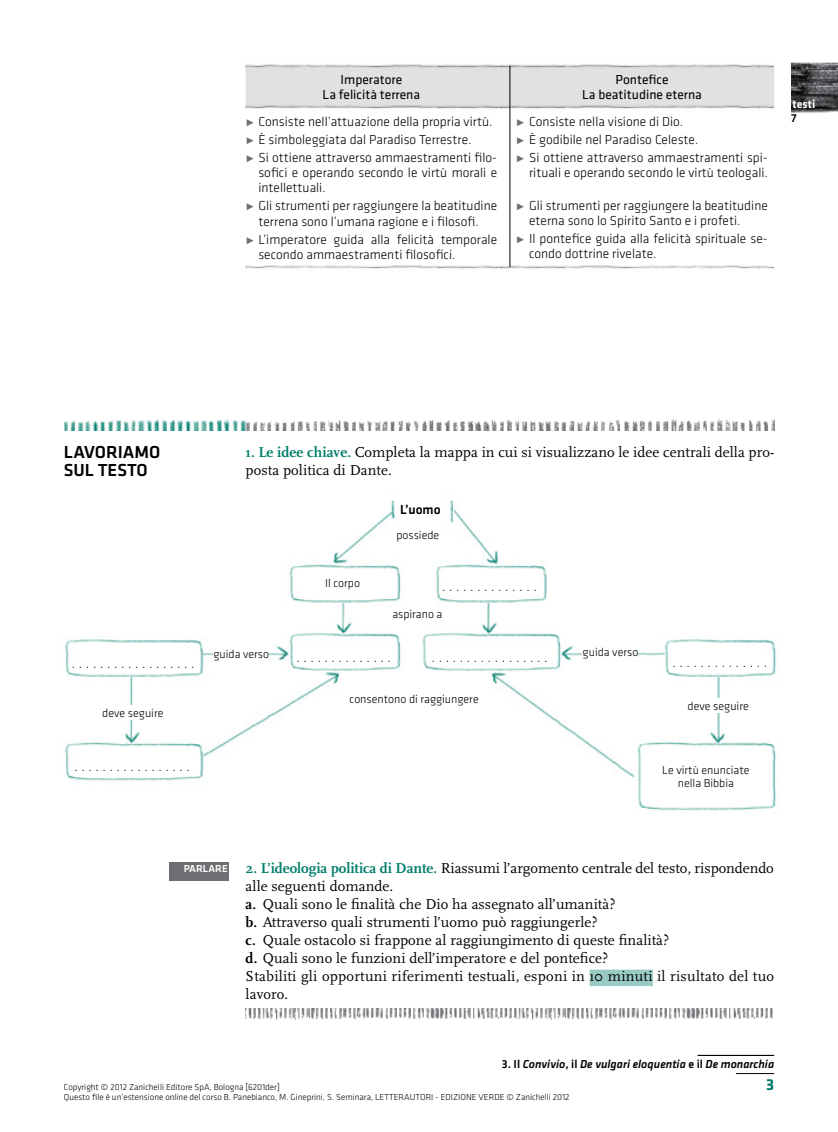
<style>
.page{position:relative;width:838px;height:1132px;background:#fff}
.page>*{position:absolute;margin:0;border:0;box-sizing:border-box;transform-origin:0 0}
.t1{font:500 18px/18px "Klavika";color:#000}
.t2{font:700 16.5px "Klavika";color:#007e6b}
.t3{font:15px/18px "Scala OT";letter-spacing:.005em;color:#000}
.t4{font:300 14.25px "Klavika";color:#000}
.t5{font:300 13.5px/15px "Klavika";color:#000}
.t6{font:13.5px/15px "Klavika";color:#000;text-align:center}
.t7{font:500 13.5px "Klavika";color:#000}
.t8{font:300 12px/13.5px "Klavika";color:#000;text-align:center}
.t9{font:italic 500 12px "Klavika";color:#000}
.t10{font:700 12px "Klavika";color:#fff}
.t11{font:500 12px "Klavika";color:#000}
.t12{font:500 10.5px "Klavika";color:#fff}
.t13{font:300 9px/10.5px "Klavika";color:#000}
.s1{font-weight:700;color:#6d6f72}
.s2{font-weight:700;color:#007e6b}
.s3{font-weight:700}
.s4{font-style:normal}
</style>
<div class="page">
<hr style="left:697px;top:1054px;width:77px;height:1px;background:#000">
<hr style="left:736px;top:1072px;width:38px;height:1px;background:#000">
<div style="left:589px;top:969px;width:64px;height:16px;background:#99cbc4"></div>
<img style="left:245px;top:1008px;width:528px;height:10px">
<img style="left:64px;top:419px;width:710px;height:11px">
<div style="left:169px;top:862px;width:60px;height:18px;background:#6d6f72"></div>
<div style="left:246px;top:66px;width:528px;height:42px;background:#e0e1e2"></div>
<hr style="left:509px;top:66px;width:1px;height:42px;background:#000">
<hr style="left:509px;top:108px;width:1px;height:159px;background:#000">
<img style="left:65px;top:500px;width:712px;height:311px">
<div style="left:213px;top:646px;width:56px;height:14px;background:#fff"></div>
<div style="left:582px;top:644px;width:56px;height:14px;background:#fff"></div>
<div style="left:99px;top:705px;width:68px;height:14px;background:#fff"></div>
<div style="left:684px;top:697px;width:68px;height:14px;background:#fff"></div>
<img style="left:246px;top:264px;width:527px;height:5px">
<img style="left:246px;top:64px;width:527px;height:6px">
<img style="left:246px;top:104px;width:527px;height:7px">
<img style="left:791px;top:62px;width:47px;height:15px">
<img style="left:791px;top:77px;width:47px;height:14px">
<img style="left:791px;top:91px;width:47px;height:22px">
<p class="t6" style="left:323px;top:72px;width:99px">Imperatore<br>La felicità terrena</p>
<p class="t6" style="left:582px;top:72px;width:121px">Pontefice<br>La beatitudine eterna</p>
<p class="t5" style="left:246px;top:115px;width:248px"><span class="s1">•</span> Consiste nell’attuazione della propria virtù.</p>
<p class="t5" style="left:246px;top:133px;width:227px"><span class="s1">•</span> È simboleggiata dal Paradiso Terrestre.</p>
<p class="t5" style="left:258px;top:151px;width:240px;text-align:justify;text-indent:-13px"><span class="s1">•</span> Si ottiene attraverso ammaestramenti filo&shy;sofici e operando secondo le virtù morali e intellettuali.</p>
<p class="t5" style="left:246px;top:199px;width:253px;text-align:center"><span class="s1">•</span> Gli strumenti per raggiungere la beatitudine terrena sono l’umana ragione e i filosofi.</p>
<p class="t5" style="left:258px;top:232px;width:240px;text-indent:-13px"><span class="s1">•</span> L’imperatore guida alla felicità temporale secondo ammaestramenti filosofici.</p>
<p class="t5" style="left:516px;top:115px;width:168px"><span class="s1">•</span> Consiste nella visione di Dio.</p>
<p class="t5" style="left:516px;top:133px;width:183px"><span class="s1">•</span> È godibile nel Paradiso Celeste.</p>
<p class="t5" style="left:516px;top:151px;width:253px;text-align:right"><span class="s1">•</span> Si ottiene attraverso ammaestramenti spi&shy;rituali e operando secondo le virtù teologali.</p>
<p class="t5" style="left:529px;top:199px;width:240px;text-indent:-13px"><span class="s1">•</span> Gli strumenti per raggiungere la beatitudine eterna sono lo Spirito Santo e i profeti.</p>
<p class="t5" style="left:529px;top:232px;width:240px;text-indent:-13px"><span class="s1">•</span> Il pontefice guida alla felicità spirituale se&shy;condo dottrine rivelate.</p>
<p class="t10" style="left:792px;top:98px;width:24px">testi</p>
<p class="t11" style="left:791px;top:112px;width:7px">7</p>
<h1 class="t1" style="left:64px;top:443px;width:98px">LAVORIAMO<br>SUL TESTO</h1>
<p class="t3" style="left:246px;top:443px;width:530px"><span class="s2">1. Le idee chiave.</span> Completa la mappa in cui si visualizzano le idee centrali della pro&shy;posta politica di Dante.</p>
<p class="t7" style="left:400px;top:501px;width:42px">L’uomo</p>
<p class="t8" style="left:396px;top:529px;width:44px">possiede</p>
<p class="t8" style="left:325px;top:576px;width:36px">Il corpo</p>
<p class="t4" style="left:442px;top:578px;width:96px">..............</p>
<p class="t8" style="left:392px;top:607px;width:52px">aspirano a</p>
<p class="t8" style="left:213px;top:647px;width:57px">guida verso</p>
<p class="t8" style="left:582px;top:645px;width:57px">guida verso</p>
<p class="t4" style="left:296px;top:649px;width:96px">..............</p>
<p class="t4" style="left:432px;top:649px;width:117px">.................</p>
<p class="t4" style="left:72px;top:655px;width:124px">..................</p>
<p class="t4" style="left:672px;top:654px;width:96px">..............</p>
<p class="t8" style="left:102px;top:706px;width:63px">deve seguire</p>
<p class="t8" style="left:349px;top:692px;width:131px">consentono di raggiungere</p>
<p class="t8" style="left:687px;top:698px;width:63px">deve seguire</p>
<p class="t4" style="left:74px;top:758px;width:117px">.................</p>
<p class="t8" style="left:662px;top:763px;width:89px">Le virtù enunciate nella Bibbia</p>
<p class="t12" style="left:184px;top:862px;width:46px">PARLARE</p>
<p class="t3" style="left:246px;top:858px;width:530px"><span class="s2">2. L’ideologia politica di Dante.</span> Riassumi l’argomento centrale del testo, rispondendo alle seguenti domande.<br><span class="s3">a.</span> Quali sono le finalità che Dio ha assegnato all’umanità?<br><span class="s3">b.</span> Attraverso quali strumenti l’uomo può raggiungerle?<br><span class="s3">c.</span> Quale ostacolo si frappone al raggiungimento di queste finalità?<br><span class="s3">d.</span> Quali sono le funzioni dell’imperatore e del pontefice?<br>Stabiliti gli opportuni riferimenti testuali, esponi in 10 minuti il risultato del tuo lavoro.</p>
<p class="t9" style="left:502px;top:1056px;width:274px"><span class="s4">3. Il</span> Convivio<span class="s4">, il</span> De vulgari eloquentia <span class="s4">e il</span> De monarchia</p>
<p class="t2" style="left:766px;top:1075px;width:10px">3</p>
<p class="t13" style="left:64px;top:1081px;width:383px">Copyright © 2012 Zanichelli Editore SpA, Bologna [6201der]<br>Questo file è un’estensione online del corso B. Panebianco, M. Gineprini, S. Seminara, LETTERAUTORI - edizione</p>
<p class="t13" style="left:478px;top:1091px;width:7px">verde</p>
<p class="t13" style="left:506px;top:1091px;width:65px">© Zanichelli 2012</p>
</div>
